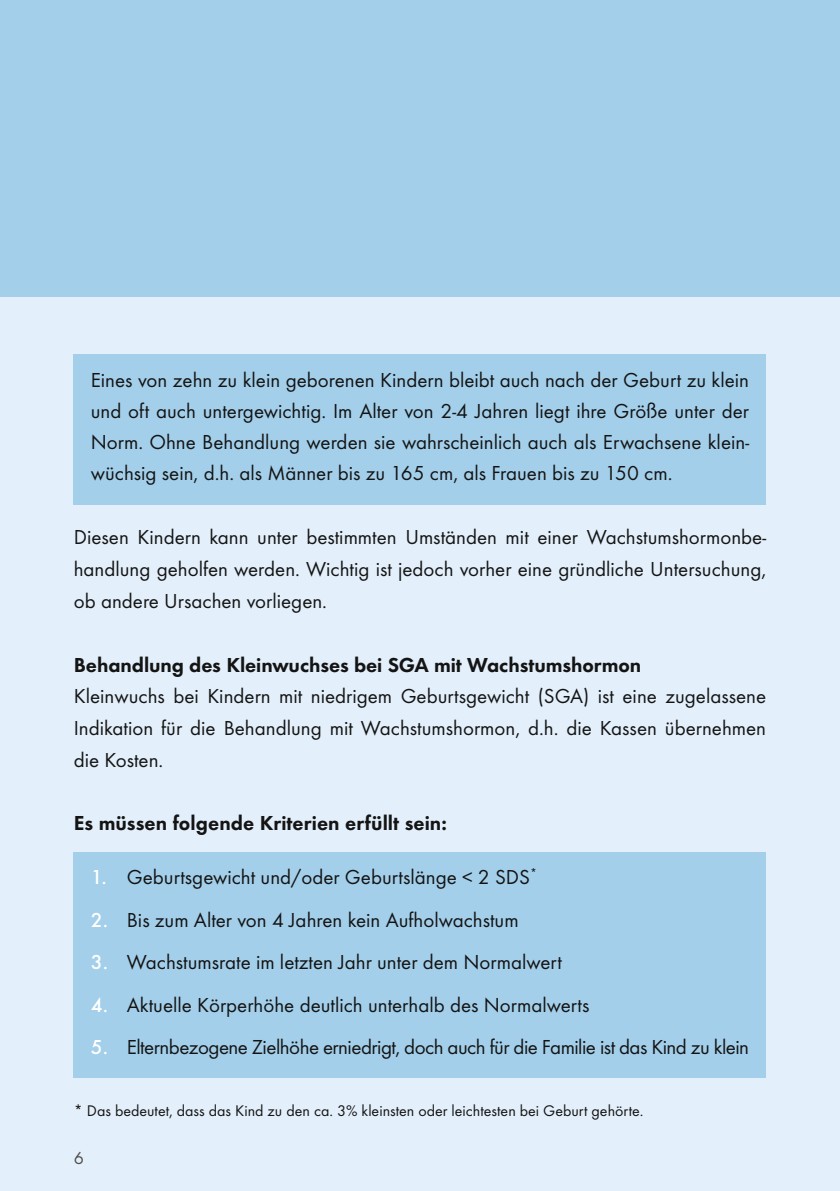
<style>
.page{position:relative;width:840px;height:1191px;background:#fff}
.page>*{position:absolute;margin:0;border:0;box-sizing:border-box;transform-origin:0 0}
.t1{font:21px/31.8px "Futura EF";color:#141414;text-align:justify}
.t2{font:800 21px "Futura EF";color:#141414}
.t3{font:21px "Futura EF";letter-spacing:-.025em;color:#141414}
.t4{font:18px "Futura EF";color:#4e4e4d}
.t5{font:16px "Futura EF";color:#141414}
.s1{font-weight:500;color:#fff}
</style>
<div class="page">
<div style="left:0;top:0;width:839px;height:1191px;background:#e3effa"></div>
<div style="left:74px;top:354px;width:691px;height:150px;background:#a3cfea"></div>
<div style="left:74px;top:851px;width:691px;height:226px;background:#a3cfea"></div>
<div style="left:0;top:0;width:839px;height:296px;background:#a3cfea"></div>
<p class="t1" style="left:91px;top:364px;width:659px;line-height:31px">Eines von zehn zu klein geborenen Kindern bleibt auch nach der Geburt zu klein und oft auch untergewichtig. Im Alter von 2-4 Jahren liegt ihre Größe unter der Norm. Ohne Behandlung werden sie wahrscheinlich auch als Erwachsene klein&shy;wüchsig sein, d.h. als Männer bis zu 165 cm, als Frauen bis zu 150 cm.</p>
<p class="t1" style="left:74px;top:521px;width:693px">Diesen Kindern kann unter bestimmten Umständen mit einer Wachstumshormonbe&shy;handlung geholfen werden. Wichtig ist jedoch vorher eine gründliche Untersuchung, ob andere Ursachen vorliegen.</p>
<p class="t2" style="left:74px;top:652px;width:568px">Behandlung des Kleinwuchses bei SGA mit Wachstumshormon</p>
<p class="t1" style="left:74px;top:680px;width:693px">Kleinwuchs bei Kindern mit niedrigem Geburtsgewicht (SGA) ist eine zugelassene Indikation für die Behandlung mit Wachstumshormon, d.h. die Kassen übernehmen die Kosten.</p>
<p class="t2" style="left:74px;top:810px;width:374px">Es müssen folgende Kriterien erfüllt sein:</p>
<p class="t1" style="left:91px;top:861px;width:447px"><span class="s1">1.</span> Geburtsgewicht und/oder Geburtslänge &lt; 2 SDS<sup>*</sup></p>
<p class="t1" style="left:91px;top:904px;width:429px"><span class="s1">2.</span> Bis zum Alter von 4 Jahren kein Aufholwachstum</p>
<p class="t1" style="left:91px;top:946px;width:472px"><span class="s1">3.</span> Wachstumsrate im letzten Jahr unter dem Normalwert</p>
<p class="t1" style="left:91px;top:988px;width:500px"><span class="s1">4.</span> Aktuelle Körperhöhe deutlich unterhalb des Normalwerts</p>
<p class="t3" style="left:91px;top:1034px;width:659px"><span class="s1">5.</span> Elternbezogene Zielhöhe erniedrigt, doch auch für die Familie ist das Kind zu klein</p>
<p class="t5" style="left:74px;top:1101px;width:571px">* Das bedeutet, dass das Kind zu den ca. 3% kleinsten oder leichtesten bei Geburt gehörte.</p>
<p class="t4" style="left:74px;top:1147px;width:12px">6</p>
</div>
